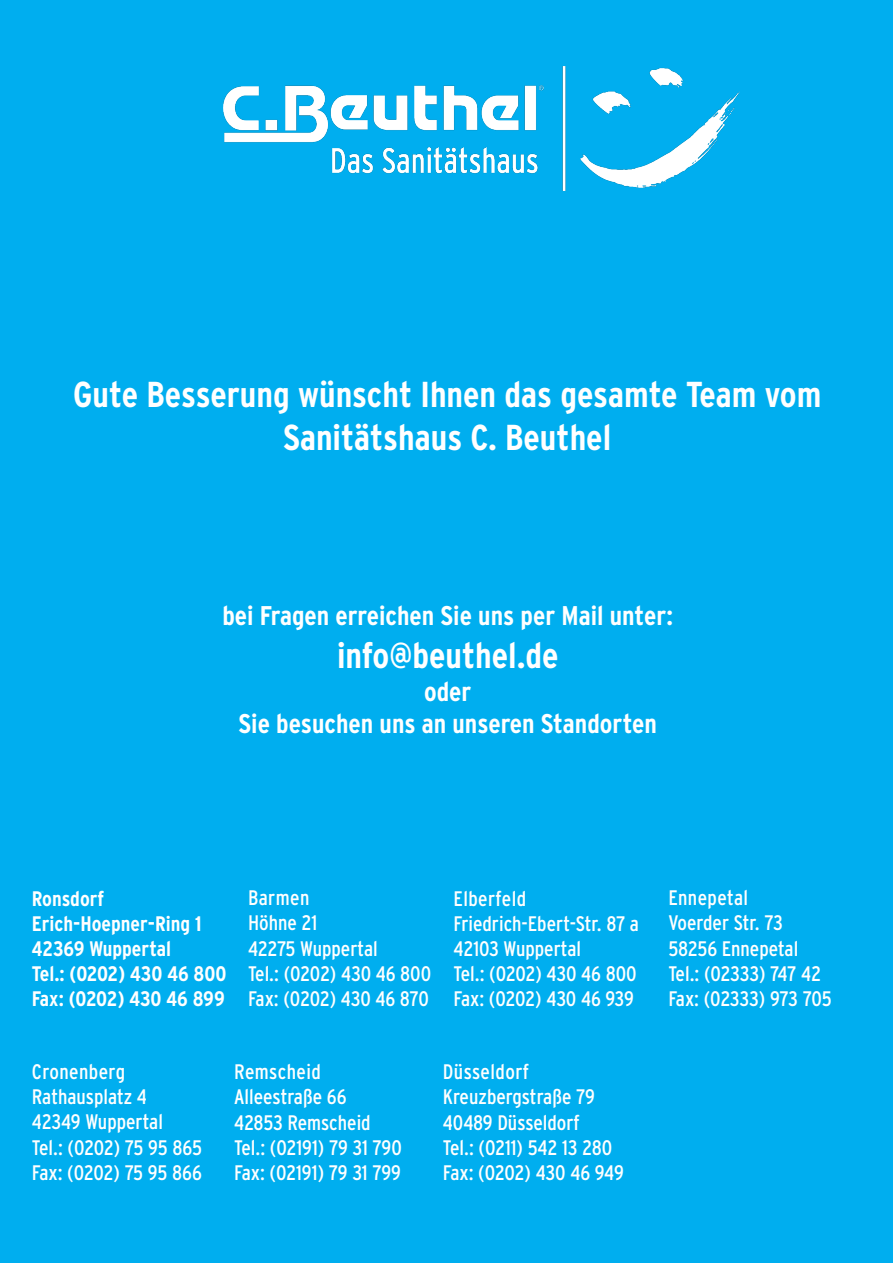
<style>
.page{position:relative;width:893px;height:1263px;background:#00aeef}
.page>*{position:absolute;margin:0;border:0;box-sizing:border-box;transform-origin:0 0}
.t1{font:700 36px/43.2px "Interstate Condensed";color:#fff;text-align:center}
.t2{font:700 27px "Interstate Condensed";color:#fff}
.t3{font:21px/25.2px "Interstate Condensed";color:#fff}
.t4{font:700 21px "Interstate Condensed";color:#fff}
.t5{font:21px "Interstate Condensed";letter-spacing:.02em;color:#fff}
.s1{color:#00aeef}
.s2{font-weight:700;color:#00aeef}
</style>
<div class="page">
<img style="left:224px;top:67px;width:515px;height:123px">
<p class="t1" style="left:73px;top:372px;width:750px">Gute Besserung wünscht Ihnen das gesamte Team vom<br>Sanitätshaus C. Beuthel</p>
<p class="t2" style="left:222px;top:601px;width:452px">bei Fragen erreichen Sie uns per Mail unter:</p>
<p class="t1" style="left:337px;top:634px;width:223px">info@beuthel.de</p>
<p class="t2" style="left:424px;top:676px;width:49px">oder</p>
<p class="t2" style="left:239px;top:709px;width:420px">Sie besuchen uns an unseren Standorten</p>
<p class="t4" style="left:32px;top:886px;width:74px">Ronsdorf</p>
<p class="t4" style="left:32px;top:912px;width:171px">Erich-Hoepner-Ring 1</p>
<p class="t4" style="left:32px;top:937px;width:141px">42369 Wuppertal</p>
<p class="t4" style="left:32px;top:962px;width:196px">Tel.: (0202) 430 46 800</p>
<p class="t4" style="left:32px;top:987px;width:194px">Fax: (0202) 430 46 899</p>
<p class="t3" style="left:248px;top:885px;width:63px">Barmen</p>
<p class="t3" style="left:248px;top:910px;width:71px">Höhne 21</p>
<p class="t3" style="left:248px;top:935px;width:131px">42275 Wuppertal</p>
<p class="t3" style="left:248px;top:961px;width:185px">Tel.: (0202) 430 46 800</p>
<p class="t3" style="left:248px;top:986px;width:182px">Fax: (0202) 430 46 870</p>
<p class="t5" style="left:454px;top:886px;width:74px">Elberfeld</p>
<p class="t3" style="left:454px;top:911px;width:187px">Friedrich-Ebert-Str. 87 a</p>
<p class="t3" style="left:454px;top:936px;width:185px">42103 Wuppertal<br>Tel.: (0202) 430 46 800</p>
<p class="t3" style="left:454px;top:986px;width:182px">Fax: (0202) 430 46 939</p>
<p class="t5" style="left:32px;top:1060px;width:95px">Cronenberg</p>
<p class="t3" style="left:32px;top:1084px;width:116px">Rathausplatz 4</p>
<p class="t3" style="left:32px;top:1109px;width:133px">42349 Wuppertal</p>
<p class="t3" style="left:32px;top:1134px;width:172px">Tel.: (0202) 75 95 865</p>
<p class="t3" style="left:32px;top:1159px;width:171px">Fax: (0202) 75 95 866</p>
<p class="t5" style="left:234px;top:1060px;width:157px">Remscheid<span class="s1">m</span><span class="s2">scheid</span></p>
<p class="t3" style="left:234px;top:1084px;width:114px">Alleestraße 66</p>
<p class="t3" style="left:234px;top:1109px;width:138px">42853 Remscheid</p>
<p class="t3" style="left:234px;top:1135px;width:169px">Tel.: (02191) 79 31 790</p>
<p class="t3" style="left:234px;top:1160px;width:168px">Fax: (02191) 79 31 799</p>
<p class="t5" style="left:443px;top:1060px;width:88px">Düsseldorf</p>
<p class="t3" style="left:443px;top:1084px;width:154px">Kreuzbergstraße 79</p>
<p class="t3" style="left:443px;top:1109px;width:171px">40489 Düsseldorf<br>Tel.: (0211) 542 13 280</p>
<p class="t3" style="left:443px;top:1160px;width:183px">Fax: (0202) 430 46 949</p>
<p class="t5" style="left:668px;top:886px;width:81px">Ennepetal</p>
<p class="t3" style="left:668px;top:910px;width:116px">Voerder Str. 73</p>
<p class="t3" style="left:668px;top:935px;width:154px">58256 Ennepetal<br>Tel.: (02333) 747 42</p>
<p class="t3" style="left:668px;top:986px;width:165px">Fax: (02333) 973 705</p>
</div>
